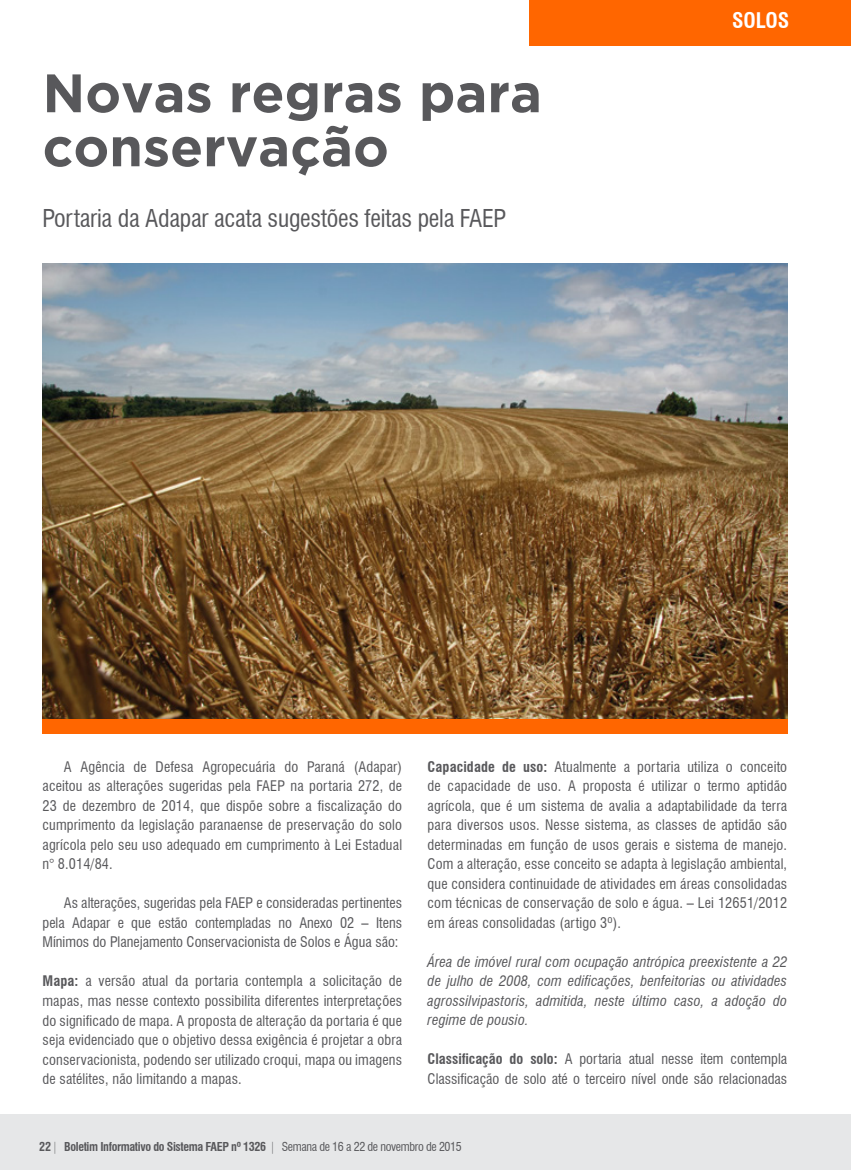
<style>
.page{position:relative;width:851px;height:1170px;background:#fff}
.page>*{position:absolute;margin:0;border:0;box-sizing:border-box;transform-origin:0 0}
.t1{font:700 54px/54px "Gotham";color:#58585b}
.t2{font:condensed 24px "Swiss 721 BT";letter-spacing:-.01em;color:#58585b}
.t3{font:700 condensed 21px "Swiss 721 BT";color:#fff}
.t4{font:condensed 14.25px/19.5px "Swiss 721 BT";letter-spacing:.01em;color:#58585b;text-align:justify}
.t5{font:italic condensed 14.25px/19.5px "Swiss 721 BT";letter-spacing:.01em;color:#58585b;text-align:justify}
.t6{font:700 condensed 12px "Swiss 721 BT";letter-spacing:-.03em;color:#58585b}
.s1{font-weight:700}
.s2{font-weight:400}
</style>
<div class="page">
<div style="left:0;top:1113px;width:850px;height:56px;background:#e6e7e8"></div>
<div style="left:529px;top:0;width:321px;height:46px;background:#f60"></div>
<img style="left:42px;top:263px;width:745px;height:469px">
<div style="left:43px;top:718px;width:744px;height:15px;background:#f60"></div>
<h1 class="t1" style="left:43px;top:65px;width:501px">Novas regras para conservação</h1>
<h2 class="t2" style="left:43px;top:204px;width:465px">Portaria da Adapar acata sugestões feitas pela FAEP</h2>
<h3 class="t3" style="left:732px;top:8px;width:59px">SOLOS</h3>
<p class="t4" style="left:43px;top:757px;width:361px;text-indent:21px">A Agência de Defesa Agropecuária do Paraná (Adapar) aceitou as alterações sugeridas pela FAEP na portaria 272, de 23 de dezembro de 2014, que dispõe sobre a fiscalização do cumprimento da legislação paranaense de preservação do solo agrícola pelo seu uso adequado em cumprimento à Lei Estadual n° 8.014/84.</p>
<p class="t4" style="left:43px;top:893px;width:361px;text-indent:21px">As alterações, sugeridas pela FAEP e consideradas pertinentes pela Adapar e que estão contempladas no Anexo 02 – Itens Mínimos do Planejamento Conservacionista de Solos e Água são:</p>
<p class="t4" style="left:43px;top:971px;width:361px"><span class="s1">Mapa:</span> a versão atual da portaria contempla a solicitação de mapas, mas nesse contexto possibilita diferentes interpretações do significado de mapa. A proposta de alteração da portaria é que seja evidenciado que o objetivo dessa exigência é projetar a obra conservacionista, podendo ser utilizado croqui, mapa ou imagens de satélites, não limitando a mapas.</p>
<p class="t4" style="left:427px;top:756px;width:361px"><span class="s1">Capacidade de uso:</span> Atualmente a portaria utiliza o conceito de capacidade de uso. A proposta é utilizar o termo aptidão agrícola, que é um sistema de avalia a adaptabilidade da terra para diversos usos. Nesse sistema, as classes de aptidão são determinadas em função de usos gerais e sistema de manejo.<br>Com a alteração, esse conceito se adapta à legislação ambiental, que considera continuidade de atividades em áreas consolidadas com técnicas de conservação de solo e água. – Lei 12651/2012 em áreas consolidadas (artigo 3º).</p>
<p class="t5" style="left:427px;top:951px;width:361px">Área de imóvel rural com ocupação antrópica preexistente a 22 de julho de 2008, com edificações, benfeitorias ou atividades agrossilvipastoris, admitida, neste último caso, a adoção do regime de pousio.</p>
<p class="t4" style="left:427px;top:1049px;width:361px"><span class="s1">Classificação do solo:</span> A portaria atual nesse item contempla<br>Classificação de solo até o terceiro nível onde são relacionadas</p>
<p class="t6" style="left:39px;top:1138px;width:424px">22 <span class="s2">|</span> Boletim Informativo do Sistema FAEP nº 1326 <span class="s2">| Semana de 16 a 22 de novembro de 2015</span></p>
</div>
